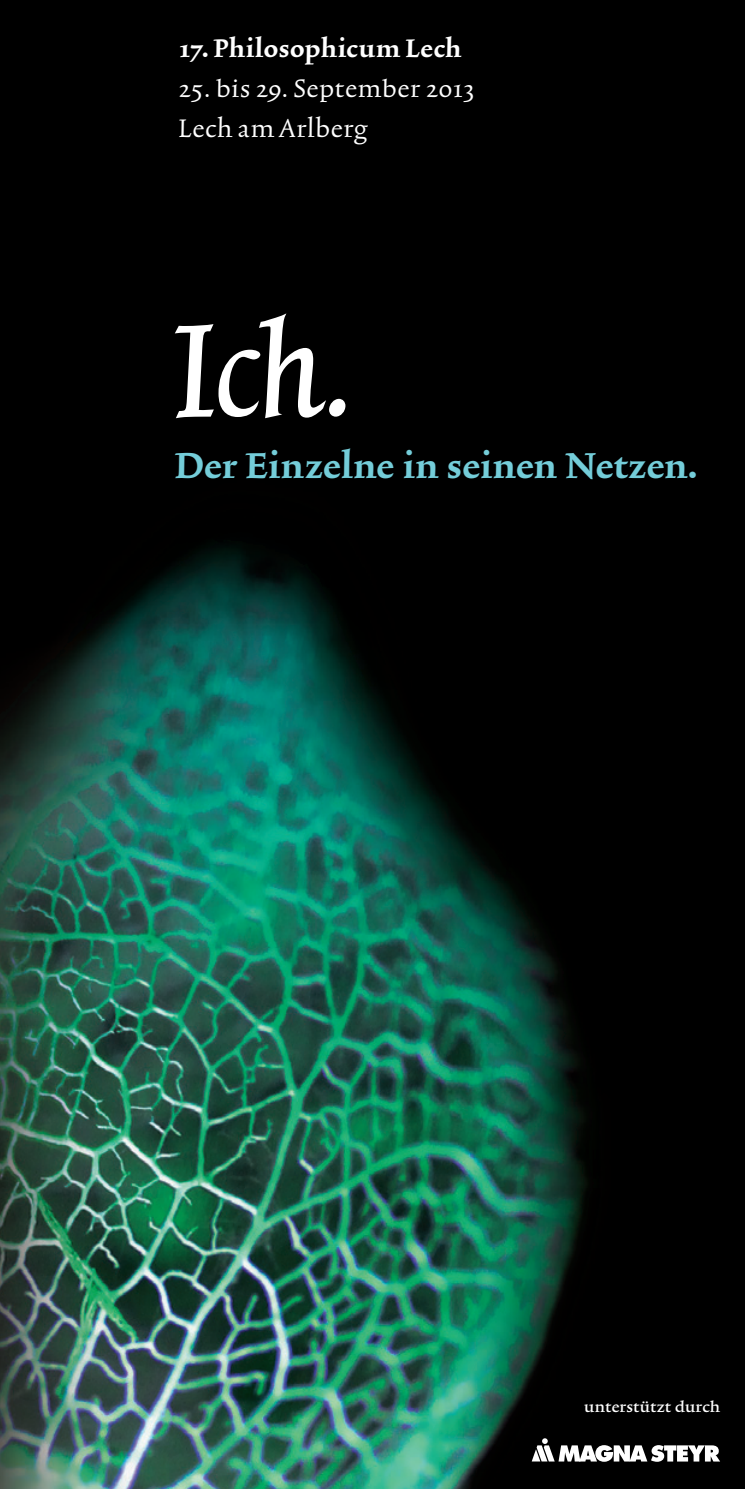
<style>
.page{position:relative;width:745px;height:1489px;background:#fff}
.page>*{position:absolute;margin:0;border:0;box-sizing:border-box;transform-origin:0 0}
.t1{font:700 42.5px "Trinite No 2";letter-spacing:.01em;color:#74cdd9}
.t2{font:30px "Trinite No 1 Rom Wid";letter-spacing:.025em;color:#fff}
.t3{font:700 30px "Trinite No 2";letter-spacing:.02em;color:#fff}
.t4{font:30px "Trinite No 2 Rom Wid";letter-spacing:.025em;color:#fff}
.t5{font:19px "Trinite No 1 Med Wid";letter-spacing:.015em;color:#fff;scale:1.04 1}
</style>
<div class="page">
<img style="left:0;top:0;width:744px;height:1488px">
<svg style="left:531px;top:1438px;width:188px;height:23px"></svg>
<svg style="left:175px;top:313px;width:170px;height:105px"></svg>
<p class="t3" style="left:178px;top:35px;width:284px">17. Philosophicum Lech</p>
<p class="t2" style="left:178px;top:75px;width:298px">25. bis 29. September 2013</p>
<p class="t4" style="left:178px;top:115px;width:191px">Lech am Arlberg</p>
<p class="t1" style="left:175px;top:446px;width:523px">Der Einzelne in seinen Netzen.</p>
<p class="t5" style="left:584px;top:1397px;width:132px">unterstützt durch</p>
</div>
